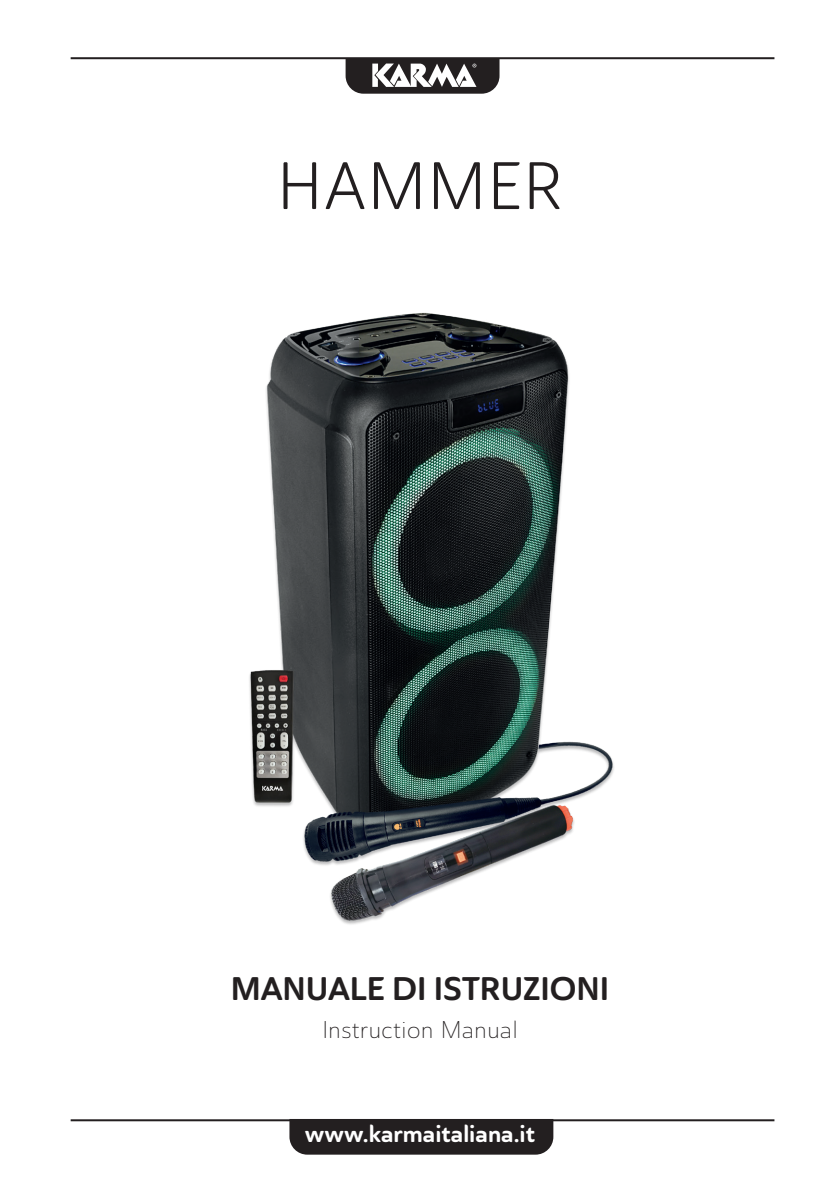
<style>
.page{position:relative;width:840px;height:1191px;background:#fff}
.page>*{position:absolute;margin:0;border:0;box-sizing:border-box;transform-origin:0 0}
.t1{font:66px "Ainslie Sans Nor Boo";color:#231f20}
.t2{font:32.4px "Ainslie Sans Nor Bol";color:#231f20}
.t3{font:24px "Ainslie Sans Nor Bol";color:#fff}
.t4{font:24px "Ainslie Sans Nor Lig";color:#231f20}
</style>
<div class="page">
<hr style="left:71px;top:57px;width:703px;height:2px;background:#231f20">
<hr style="left:71px;top:1119px;width:703px;height:2px;background:#231f20">
<div style="left:289px;top:1119px;width:264px;height:35px;background:#231f20"></div>
<svg style="left:345px;top:59px;width:154px;height:35px"></svg>
<img style="left:249px;top:312px;width:365px;height:613px">
<h1 class="t1" style="left:276px;top:146px;width:288px">HAMMER</h1>
<h2 class="t2" style="left:230px;top:968px;width:380px">MANUALE DI ISTRUZIONI</h2>
<p class="t4" style="left:322px;top:1014px;width:197px">Instruction Manual</p>
<p class="t3" style="left:304px;top:1117px;width:232px">www.karmaitaliana.it</p>
</div>
